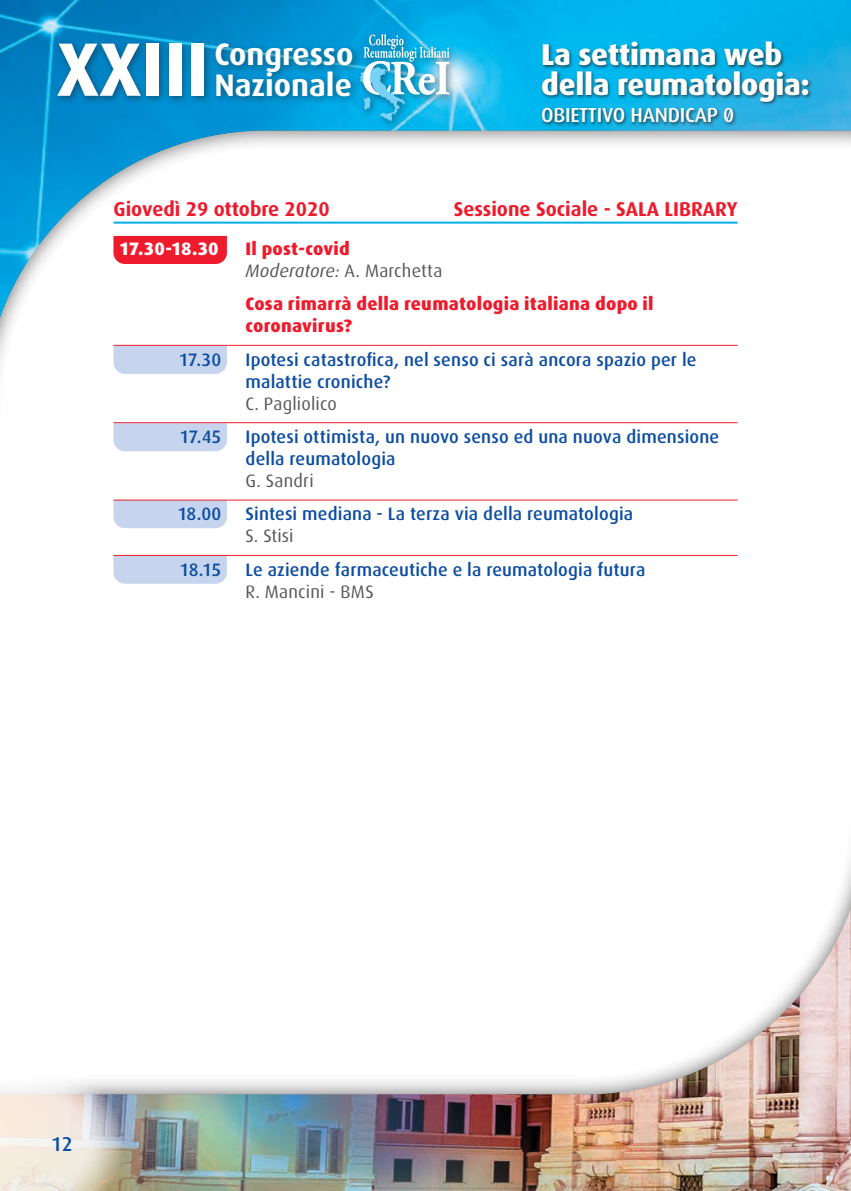
<style>
.page{position:relative;width:851px;height:1191px;background:#fff}
.page>*{position:absolute;margin:0;border:0;box-sizing:border-box;transform-origin:0 0}
.t1{font:700 75.8px "Dax";color:#fff}
.t2{font:700 31.2px/31.2px "Dax";color:#fff}
.t3{font:800 30px/30px "Dax";letter-spacing:-.01em;color:#fff}
.t4{font:500 20.4px "Dax";letter-spacing:-.01em;color:#fff}
.t5{font:700 20px "Dax";color:#ee1b2d}
.t6{font:500 20px "Dax";color:#0d4da1}
.t7{font:500 18px/22px "Dax";letter-spacing:.01em;color:#0d4da1}
.t8{font:800 18px/22px "Dax";letter-spacing:.015em;color:#ee1b2d}
.t9{font:18px "Dax";letter-spacing:.01em;color:#57585a}
.t10{font:800 18px "Dax";letter-spacing:-.015em;color:#fff}
.s1{font-weight:400;font-style:italic;color:#57585a}
.s2{font-weight:400;color:#57585a}
</style>
<div class="page">
<img style="left:0;top:0;width:850px;height:114px">
<img style="left:0;top:114px;width:850px;height:15px">
<img style="left:123px;top:1095px;width:727px;height:96px">
<div style="left:0;top:129px;width:850px;height:966px;background:#231f20;opacity:.75"></div>
<div style="left:356px;top:30px;width:102px;height:100px;background:#231f20;opacity:.47"></div>
<svg style="left:359px;top:34px;width:90px;height:87px;background:#51bee2"></svg>
<div style="left:53px;top:40px;width:160px;height:65px;background:#231f20;opacity:.47"></div>
<div style="left:212px;top:39px;width:149px;height:66px;background:#231f20;opacity:.47"></div>
<svg style="left:0;top:1051px;width:123px;height:140px"></svg>
<div style="left:540px;top:40px;width:273px;height:87px;background:#231f20;opacity:.75"></div>
<svg style="left:726px;top:110px;width:4px;height:11px"></svg>
<div style="left:113px;top:236px;width:114px;height:28px;background:#ee1b2d"></div>
<div style="left:113px;top:346px;width:114px;height:28px;background:#c6d5ed"></div>
<div style="left:113px;top:423px;width:114px;height:28px;background:#c6d5ed"></div>
<div style="left:113px;top:500px;width:114px;height:28px;background:#c6d5ed"></div>
<div style="left:113px;top:556px;width:114px;height:28px;background:#c6d5ed"></div>
<hr style="left:113px;top:222px;width:624px;height:2px;background:#00aeef">
<hr style="left:113px;top:345px;width:624px;height:1px;background:#ee1b2d">
<hr style="left:113px;top:422px;width:624px;height:1px;background:#ee1b2d">
<hr style="left:113px;top:499px;width:624px;height:1px;background:#ee1b2d">
<hr style="left:113px;top:555px;width:624px;height:1px;background:#ee1b2d">
<h1 class="t1" style="left:57px;top:26px;width:153px">XXIII</h1>
<h2 class="t2" style="left:214px;top:38px;width:140px">Congresso<br>Nazionale</h2>
<h3 class="t3" style="left:541px;top:40px;width:270px">La settimana web della reumatologia:</h3>
<p class="t4" style="left:541px;top:104px;width:194px">OBIETTIVO HANDICAP 0</p>
<p class="t5" style="left:113px;top:198px;width:218px">Giovedì 29 ottobre 2020</p>
<p class="t5" style="left:454px;top:198px;width:285px">Sessione Sociale - SALA LIBRARY</p>
<p class="t10" style="left:119px;top:238px;width:101px">17.30-18.30</p>
<p class="t8" style="left:245px;top:238px;width:198px">Il post-covid<br><span class="s1">Moderatore:</span> <span class="s2">A. Marchetta</span></p>
<p class="t8" style="left:245px;top:293px;width:409px">Cosa rimarrà della reumatologia italiana dopo il coronavirus?</p>
<p class="t7" style="left:179px;top:348px;width:44px">17.30</p>
<p class="t7" style="left:245px;top:348px;width:452px">Ipotesi catastrofica, nel senso ci sarà ancora spazio per le malattie croniche?</p>
<p class="t9" style="left:245px;top:393px;width:93px">C. Pagliolico</p>
<p class="t7" style="left:179px;top:426px;width:43px">17.45</p>
<p class="t7" style="left:245px;top:426px;width:475px">Ipotesi ottimista, un nuovo senso ed una nuova dimensione della reumatologia</p>
<p class="t9" style="left:245px;top:471px;width:70px">G. Sandri</p>
<p class="t7" style="left:177px;top:503px;width:45px">18.00</p>
<p class="t7" style="left:245px;top:503px;width:389px">Sintesi mediana - La terza via della reumatologia</p>
<p class="t9" style="left:245px;top:526px;width:50px">S. Stisi</p>
<p class="t7" style="left:179px;top:558px;width:43px">18.15</p>
<p class="t7" style="left:245px;top:558px;width:401px">Le aziende farmaceutiche e la reumatologia futura</p>
<p class="t9" style="left:245px;top:581px;width:130px">R. Mancini - BMS</p>
<p class="t6" style="left:51px;top:1133px;width:23px">12</p>
</div>
